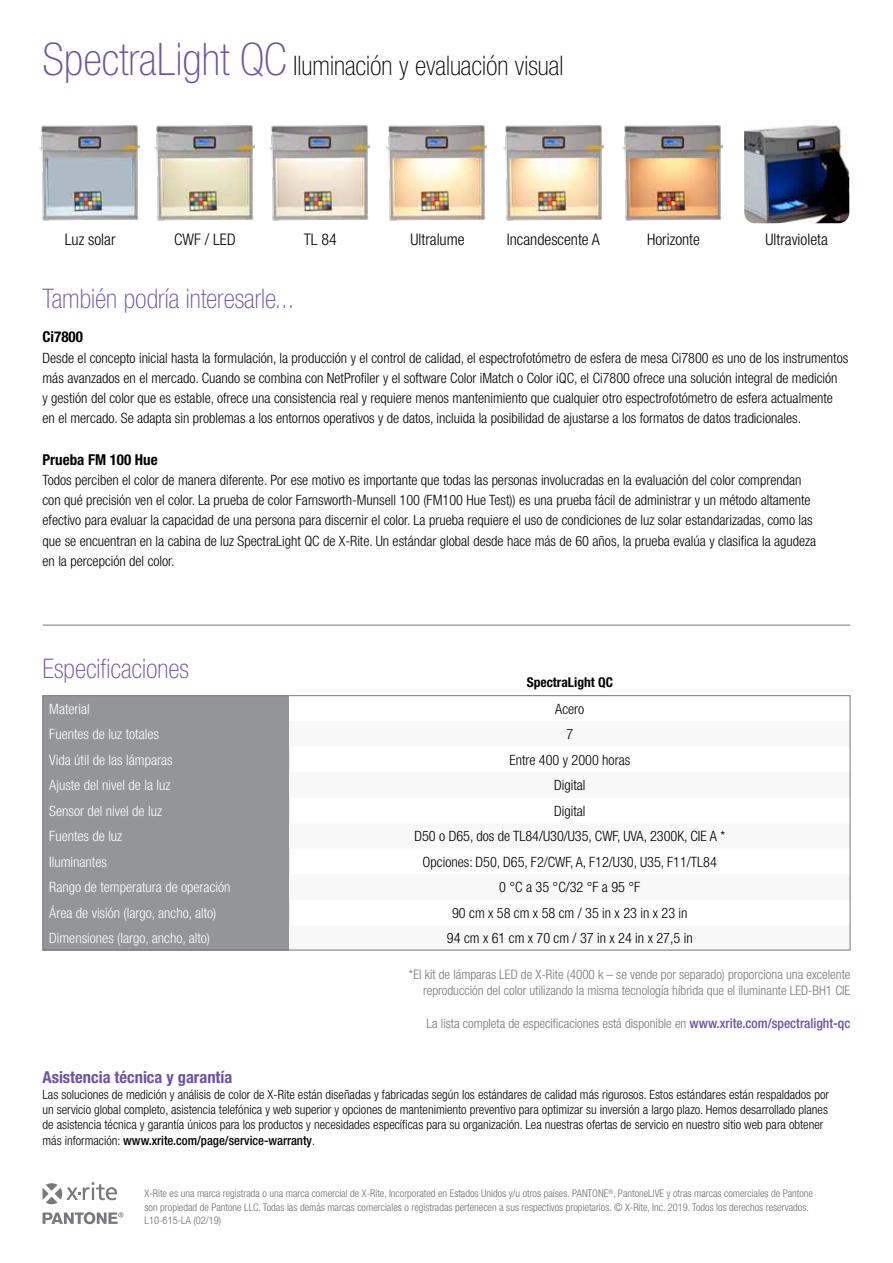
<style>
.page{position:relative;width:893px;height:1263px;background:#fff}
.page>*{position:absolute;margin:0;border:0;box-sizing:border-box;transform-origin:0 0}
.t1{font:100 condensed 27px "Helvetica Neue LT Std";color:#6b52a5}
.t2{font:100 condensed 27px "Helvetica Neue LT Std";color:#000}
.t3{font:700 condensed 16.5px "Helvetica Neue LT Std";color:#6b53a2}
.t4{font:300 condensed 16.05px "Helvetica Neue LT Std";color:#000}
.t5{font:700 condensed 15px "Helvetica Neue LT Std";color:#000}
.t6{font:300 condensed 14.25px/20.2px "Helvetica Neue LT Std";color:#000}
.t7{font:300 condensed 14.25px "Helvetica Neue LT Std";color:#fff}
.t8{font:700 condensed 13.5px "Helvetica Neue LT Std";color:#000}
.t9{font:300 condensed 13.2px/15.8px "Helvetica Neue LT Std";color:#77787b;text-align:right}
.t10{font:300 condensed 12.75px/15.3px "Helvetica Neue LT Std";color:#000}
.t11{font:300 condensed 10.5px/13.5px "Helvetica Neue LT Std";color:#6d6e71}
.s1{font-size:45px;color:#6b53a2}
.s2{font-weight:500;font-size:13.5px;color:#6b52a5}
.s3{font-weight:500}
</style>
<div class="page">
<svg style="left:43px;top:1212px;width:80px;height:12px"></svg>
<svg style="left:43px;top:1182px;width:74px;height:22px"></svg>
<div style="left:43px;top:697px;width:246px;height:254px;background:#939598"></div>
<svg style="left:289px;top:721px;width:561px;height:230px"></svg>
<div style="left:43px;top:695px;width:807px;height:255px;border:1px solid #77787b"></div>
<hr style="left:43px;top:625px;width:807px;height:1px;background:#77787b">
<img style="left:39px;top:125px;width:101px;height:96px">
<img style="left:154px;top:125px;width:101px;height:96px">
<img style="left:269px;top:125px;width:101px;height:96px">
<img style="left:386px;top:125px;width:101px;height:96px">
<img style="left:503px;top:125px;width:101px;height:96px">
<img style="left:622px;top:125px;width:101px;height:96px">
<img style="left:744px;top:125px;width:105px;height:98px">
<h1 class="t2" style="left:43px;top:50px;width:522px"><span class="s1">SpectraLight QC</span> Iluminación y evaluación visual</h1>
<p class="t4" style="left:65px;top:230px;width:52px">Luz solar</p>
<p class="t4" style="left:174px;top:230px;width:63px">CWF / LED</p>
<p class="t4" style="left:304px;top:230px;width:35px">TL 84</p>
<p class="t4" style="left:411px;top:230px;width:55px">Ultralume</p>
<p class="t4" style="left:507px;top:230px;width:95px">Incandescente A</p>
<p class="t4" style="left:647px;top:230px;width:54px">Horizonte</p>
<p class="t4" style="left:766px;top:230px;width:64px">Ultravioleta</p>
<h1 class="t1" style="left:43px;top:284px;width:253px">También podría interesarle...</h1>
<p class="t5" style="left:43px;top:328px;width:42px">Ci7800</p>
<p class="t6" style="left:43px;top:347px;width:807px">Desde el concepto inicial hasta la formulación, la producción y el control de calidad, el espectrofotómetro de esfera de mesa Ci7800 es uno de los instrumentos más avanzados en el mercado. Cuando se combina con NetProfiler y el software Color iMatch o Color iQC, el Ci7800 ofrece una solución integral de medición<br>y gestión del color que es estable, ofrece una consistencia real y requiere menos mantenimiento que cualquier otro espectrofotómetro de esfera actualmente en el mercado. Se adapta sin problemas a los entornos operativos y de datos, incluida la posibilidad de ajustarse a los formatos de datos tradicionales.</p>
<p class="t5" style="left:43px;top:450px;width:117px">Prueba FM 100 Hue</p>
<p class="t6" style="left:43px;top:470px;width:775px">Todos perciben el color de manera diferente. Por ese motivo es importante que todas las personas involucradas en la evaluación del color comprendan con qué precisión ven el color. La prueba de color Farnsworth-Munsell 100 (FM100 Hue Test)) es una prueba fácil de administrar y un método altamente efectivo para evaluar la capacidad de una persona para discernir el color. La prueba requiere el uso de condiciones de luz solar estandarizadas, como las que se encuentran en la cabina de luz SpectraLight QC de X-Rite. Un estándar global desde hace más de 60 años, la prueba evalúa y clasifica la agudeza en la percepción del color.</p>
<h1 class="t1" style="left:43px;top:654px;width:148px">Especificaciones</h1>
<p class="t8" style="left:527px;top:673px;width:88px">SpectraLight QC</p>
<p class="t7" style="left:49px;top:700px;width:42px">Material</p>
<p class="t6" style="left:555px;top:698px;width:31px">Acero</p>
<p class="t7" style="left:49px;top:726px;width:111px">Fuentes de luz totales</p>
<p class="t6" style="left:566px;top:724px;width:8px">7</p>
<p class="t7" style="left:49px;top:751px;width:125px">Vida útil de las lámparas</p>
<p class="t6" style="left:509px;top:749px;width:122px">Entre 400 y 2000 horas</p>
<p class="t7" style="left:49px;top:777px;width:123px">Ajuste del nivel de la luz</p>
<p class="t6" style="left:554px;top:775px;width:33px">Digital</p>
<p class="t7" style="left:49px;top:802px;width:114px">Sensor del nivel de luz</p>
<p class="t6" style="left:554px;top:800px;width:33px">Digital</p>
<p class="t7" style="left:49px;top:828px;width:75px">Fuentes de luz</p>
<p class="t6" style="left:414px;top:826px;width:312px">D50 o D65, dos de TL84/U30/U35, CWF, UVA, 2300K, CIE A *</p>
<p class="t7" style="left:49px;top:853px;width:59px">Iluminantes</p>
<p class="t6" style="left:423px;top:851px;width:296px">Opciones: D50, D65, F2/CWF, A, F12/U30, U35, F11/TL84</p>
<p class="t7" style="left:49px;top:879px;width:183px">Rango de temperatura de operación</p>
<p class="t6" style="left:499px;top:877px;width:143px">0 °C a 35 °C/32 °F a 95 °F</p>
<p class="t7" style="left:49px;top:904px;width:169px">Área de visión (largo, ancho, alto)</p>
<p class="t6" style="left:452px;top:902px;width:237px">90 cm x 58 cm x 58 cm / 35 in x 23 in x 23 in</p>
<p class="t7" style="left:49px;top:930px;width:162px">Dimensiones (largo, ancho, alto)</p>
<p class="t6" style="left:447px;top:928px;width:247px">94 cm x 61 cm x 70 cm / 37 in x 24 in x 27,5 in</p>
<p class="t9" style="left:409px;top:966px;width:443px">*El kit de lámparas LED de X-Rite (4000 k – se vende por separado) proporciona una excelente reproducción del color utilizando la misma tecnología híbrida que el iluminante LED-BH1 CIE</p>
<p class="t9" style="left:427px;top:1015px;width:425px">La lista completa de especificaciones está disponible en <span class="s2">www.xrite.com/spectralight-qc</span></p>
<p class="t3" style="left:43px;top:1067px;width:191px">Asistencia técnica y garantía</p>
<p class="t10" style="left:43px;top:1086px;width:788px">Las soluciones de medición y análisis de color de X-Rite están diseñadas y fabricadas según los estándares de calidad más rigurosos. Estos estándares están respaldados por un servicio global completo, asistencia telefónica y web superior y opciones de mantenimiento preventivo para optimizar su inversión a largo plazo. Hemos desarrollado planes de asistencia técnica y garantía únicos para los productos y necesidades específicas para su organización. Lea nuestras ofertas de servicio en nuestro sitio web para obtener más información: <span class="s3">www.xrite.com/page/service-warranty</span>.</p>
<p class="t11" style="left:145px;top:1186px;width:670px">X-Rite es una marca registrada o una marca comercial de X-Rite, Incorporated en Estados Unidos y/u otros países. PANTONE<sup>®</sup>, PantoneLIVE y otras marcas comerciales de Pantone son propiedad de Pantone LLC. Todas las demás marcas comerciales o registradas pertenecen a sus respectivos propietarios. © X-Rite, Inc. 2019. Todos los derechos reservados.<br>L10-615-LA (02/19)</p>
</div>
